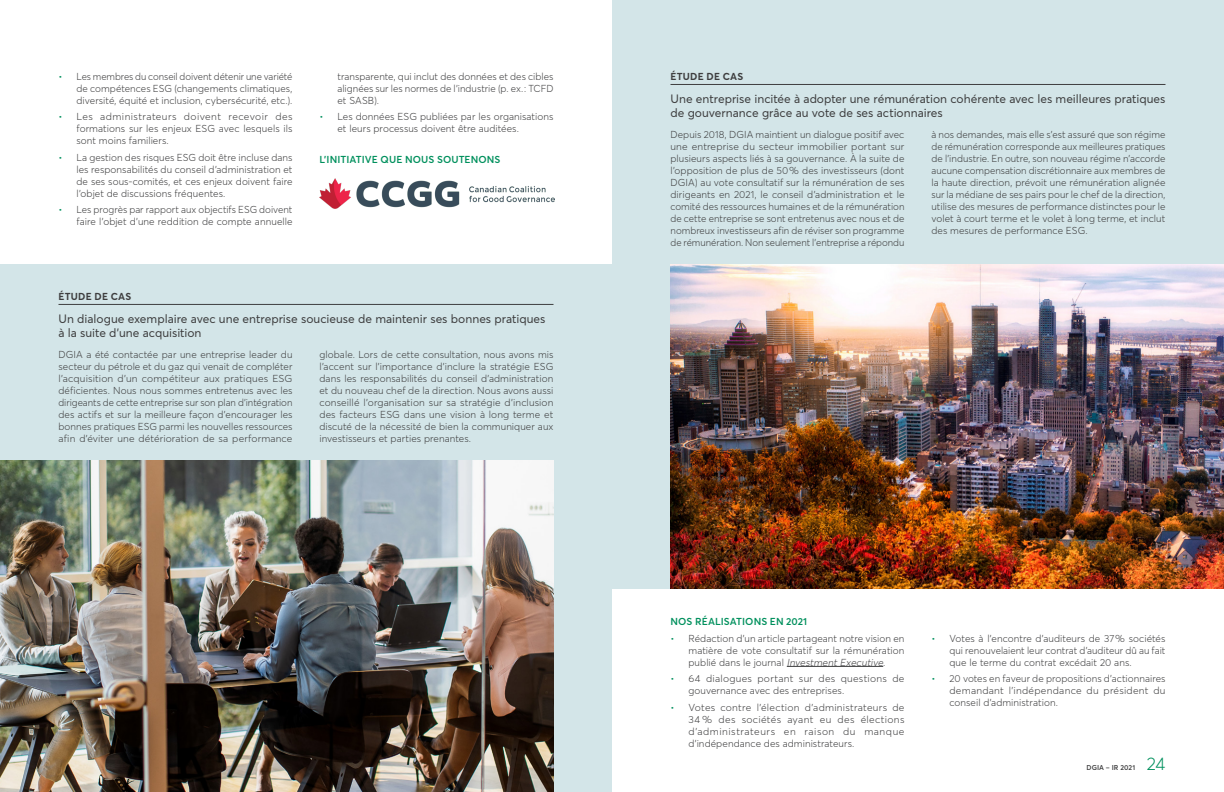
<style>
.page{position:relative;width:1224px;height:792px;background:#fff}
.page>*{position:absolute;margin:0;border:0;box-sizing:border-box;transform-origin:0 0}
.t1{font:300 18px "Averta";color:#00905d}
.t2{font:12px/14px "Averta";color:#3e3e3f}
.t3{font:300 10px/12px "Averta";letter-spacing:.005em;color:#3e3e3f;text-align:justify}
.t4{font:600 10px "Averta";letter-spacing:.01em;color:#00905d}
.t5{font:700 10px "Averta";letter-spacing:.025em;color:#3e3e3f}
.t6{font:600 7px "Averta";color:#3e3e3f}
.s1{color:#00905d}
.s2{font-style:italic}
</style>
<div class="page">
<div style="left:612px;top:0;width:612px;height:589px;background:#d3e5e8"></div>
<hr style="left:670px;top:84px;width:496px;height:1px;background:#3e3e3f">
<div style="left:0;top:265px;width:612px;height:527px;background:#d3e5e8"></div>
<hr style="left:58px;top:304px;width:496px;height:1px;background:#3e3e3f">
<img style="left:320px;top:179px;width:235px;height:29px">
<img style="left:0;top:461px;width:554px;height:331px">
<img style="left:670px;top:265px;width:554px;height:324px">
<hr style="left:787px;top:666px;width:96px;height:1px;background:#3e3e3f">
<p class="t3" style="left:76px;top:70px;width:218px;text-indent:-18px"><span class="s1">•</span> Les membres du conseil doivent détenir une variété de compétences ESG (changements climatiques, diversité, équité et inclusion, cybersécurité, etc.).</p>
<p class="t3" style="left:76px;top:111px;width:218px;text-indent:-18px"><span class="s1">•</span> Les administrateurs doivent recevoir des formations sur les enjeux ESG avec lesquels ils sont moins familiers.</p>
<p class="t3" style="left:76px;top:151px;width:218px;text-indent:-18px"><span class="s1">•</span> La gestion des risques ESG doit être incluse dans les responsabilités du conseil d’administration et de ses sous-comités, et ces enjeux doivent faire l’objet de discussions fréquentes.</p>
<p class="t3" style="left:58px;top:204px;width:236px;text-align:right"><span class="s1">•</span> Les progrès par rapport aux objectifs ESG doivent faire l’objet d’une reddition de compte annuelle</p>
<p class="t3" style="left:338px;top:70px;width:218px">transparente, qui inclut des données et des cibles alignées sur les normes de l’industrie (p. ex. : TCFD et SASB).</p>
<p class="t3" style="left:338px;top:111px;width:218px;text-indent:-18px"><span class="s1">•</span> Les données ESG publiées par les organisations et leurs processus doivent être auditées.</p>
<p class="t4" style="left:320px;top:153px;width:182px">L'INITIATIVE QUE NOUS SOUTENONS</p>
<p class="t5" style="left:59px;top:290px;width:74px">ÉTUDE DE CAS</p>
<p class="t2" style="left:58px;top:311px;width:488px">Un dialogue exemplaire avec une entreprise soucieuse de maintenir ses bonnes pratiques à la suite d’une acquisition</p>
<p class="t3" style="left:58px;top:348px;width:236px">DGIA a été contactée par une entreprise leader du secteur du pétrole et du gaz qui venait de compléter l’acquisition d’un compétiteur aux pratiques ESG déficientes. Nous nous sommes entretenus avec les dirigeants de cette entreprise sur son plan d’intégration des actifs et sur la meilleure façon d’encourager les bonnes pratiques ESG parmi les nouvelles ressources afin d’éviter une détérioration de sa performance</p>
<p class="t3" style="left:320px;top:348px;width:236px">globale. Lors de cette consultation, nous avons mis l’accent sur l’importance d’inclure la stratégie ESG dans les responsabilités du conseil d’administration et du nouveau chef de la direction. Nous avons aussi conseillé l’organisation sur sa stratégie d’inclusion des facteurs ESG dans une vision à long terme et discuté de la nécessité de bien la communiquer aux investisseurs et parties prenantes.</p>
<p class="t5" style="left:671px;top:70px;width:74px">ÉTUDE DE CAS</p>
<p class="t2" style="left:670px;top:91px;width:496px">Une entreprise incitée à adopter une rémunération cohérente avec les meilleures pratiques de gouvernance grâce au vote de ses actionnaires</p>
<p class="t3" style="left:670px;top:128px;width:236px">Depuis 2018, DGIA maintient un dialogue positif avec une entreprise du secteur immobilier portant sur plusieurs aspects liés à sa gouvernance. À la suite de l’opposition de plus de 50 % des investisseurs (dont DGIA) au vote consultatif sur la rémunération de ses dirigeants en 2021, le conseil d’administration et le comité des ressources humaines et de la rémunération de cette entreprise se sont entretenus avec nous et de nombreux investisseurs afin de réviser son programme de rémunération. Non seulement l’entreprise a répondu</p>
<p class="t3" style="left:932px;top:128px;width:236px">à nos demandes, mais elle s’est assuré que son régime de rémunération corresponde aux meilleures pratiques de l’industrie. En outre, son nouveau régime n’accorde aucune compensation discrétionnaire aux membres de la haute direction, prévoit une rémunération alignée sur la médiane de ses pairs pour le chef de la direction, utilise des mesures de performance distinctes pour le volet à court terme et le volet à long terme, et inclut des mesures de performance ESG.</p>
<p class="t4" style="left:671px;top:615px;width:138px">NOS RÉALISATIONS EN 2021</p>
<p class="t3" style="left:688px;top:632px;width:217px;text-indent:-18px"><span class="s1">•</span> Rédaction d’un article partageant notre vision en matière de vote consultatif sur la rémunération p u b l i é d a n s l e j o u r n a l <span class="s2">Investment Executive</span>.</p>
<p class="t3" style="left:688px;top:673px;width:218px;text-indent:-18px"><span class="s1">•</span> 64 dialogues portant sur des questions de gouvernance avec des entreprises.</p>
<p class="t3" style="left:688px;top:701px;width:218px;text-indent:-18px"><span class="s1">•</span> Votes contre l’élection d’administrateurs de 34 % des sociétés ayant eu des élections d’administrateurs en raison du manque d’indépendance des administrateurs.</p>
<p class="t3" style="left:950px;top:632px;width:218px;text-indent:-18px"><span class="s1">•</span> Votes à l’encontre d’auditeurs de 37 % sociétés qui renouvelaient leur contrat d’auditeur dû au fait que le terme du contrat excédait 20 ans.</p>
<p class="t3" style="left:950px;top:673px;width:218px;text-indent:-18px"><span class="s1">•</span> 20 votes en faveur de propositions d’actionnaires demandant l’indépendance du président du conseil d’administration.</p>
<p class="t6" style="left:1087px;top:763px;width:50px">DGIA – IR 2021</p>
<h1 class="t1" style="left:1147px;top:752px;width:20px">24</h1>
</div>
